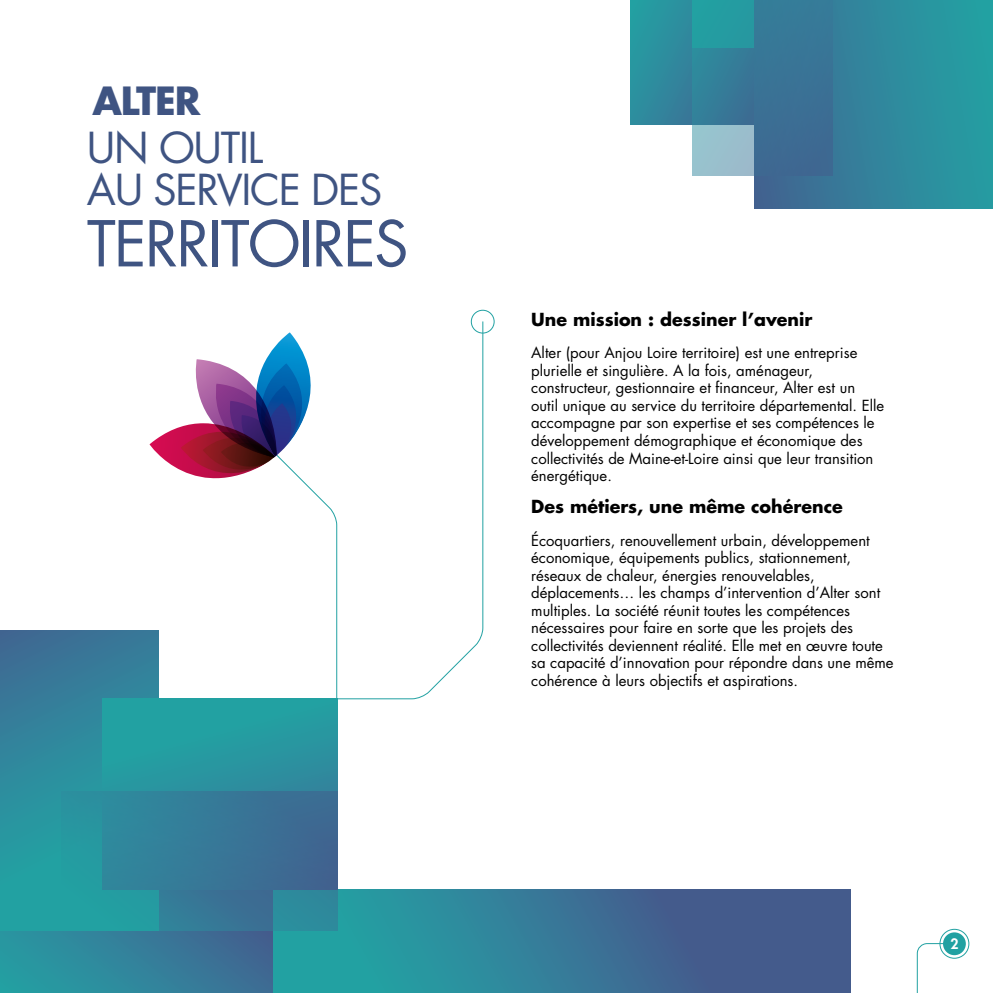
<style>
.page{position:relative;width:993px;height:993px;background:#fff}
.page>*{position:absolute;margin:0;border:0;box-sizing:border-box;transform-origin:0 0}
.t1{font:61.43px "Futura Std";letter-spacing:-.03em;color:#3f5482}
.t2{font:41.48px/41.5px "Futura Std";letter-spacing:-.03em;color:#3f5482}
.t3{font:700 37.8px "Futura Std";letter-spacing:-.03em;color:#3f5482}
.t4{font:700 17.5px "Futura Std";color:#000}
.t5{font:14.88px/17.5px "Futura Std";color:#000}
.t6{font:800 14px "Futura Std";color:#fff}
</style>
<div class="page">
<div style="left:939px;top:928px;width:29px;height:30px;border:1px solid #21a1a2;border-radius:50%"></div>
<svg style="left:916px;top:942px;width:39px;height:50px"></svg>
<div style="left:942px;top:932px;width:23px;height:22px;background:#21a1a2;border-radius:50%"></div>
<div style="left:0;top:868px;width:273px;height:124px;background:linear-gradient(to right,#259ea3,#416592)"></div>
<div style="left:630px;top:0;width:124px;height:124px;background:linear-gradient(to bottom,#2798a1,#33829b)"></div>
<div style="left:273px;top:889px;width:577px;height:103px;background:linear-gradient(to right,#20a8a6,#4c4c88)"></div>
<div style="left:0;top:630px;width:159px;height:300px;background:linear-gradient(to bottom,#3b7297,#1ea9a4)"></div>
<div style="left:102px;top:698px;width:235px;height:191px;background:linear-gradient(to right,#22a1a2,#2a939f)"></div>
<div style="left:754px;top:0;width:238px;height:208px;background:linear-gradient(to right,#426291,#23a2a4)"></div>
<svg style="left:61px;top:790px;width:276px;height:140px;background:#327f99"></svg>
<svg style="left:692px;top:0;width:140px;height:175px;background:#42829e"></svg>
<svg style="left:337px;top:321px;width:146px;height:378px"></svg>
<div style="left:470px;top:310px;width:24px;height:23px;border:1px solid #21a1a2;border-radius:50%"></div>
<svg style="left:149px;top:332px;width:188px;height:371px"></svg>
<h3 class="t3" style="left:92px;top:76px;width:110px">ALTER</h3>
<h2 class="t2" style="left:87px;top:128px;width:297px">UN OUTIL<br>AU SERVICE DES</h2>
<h1 class="t1" style="left:87px;top:204px;width:323px">TERRITOIRES</h1>
<p class="t4" style="left:531px;top:308px;width:282px">Une mission : dessiner l’avenir</p>
<p class="t5" style="left:531px;top:344px;width:354px">Alter (pour Anjou Loire territoire) est une entreprise plurielle et singulière. A la fois, aménageur, constructeur, gestionnaire et financeur, Alter est un outil unique au service du territoire départemental. Elle accompagne par son expertise et ses compétences le développement démographique et économique des collectivités de Maine-et-Loire ainsi que leur transition énergétique.</p>
<p class="t4" style="left:531px;top:495px;width:313px">Des métiers, une même cohérence</p>
<p class="t5" style="left:531px;top:531px;width:364px">Écoquartiers, renouvellement urbain, développement économique, équipements publics, stationnement, réseaux de chaleur, énergies renouvelables, déplacements… les champs d’intervention d’Alter sont multiples. La société réunit toutes les compétences nécessaires pour faire en sorte que les projets des collectivités deviennent réalité. Elle met en œuvre toute sa capacité d’innovation pour répondre dans une même cohérence à leurs objectifs et aspirations.</p>
<p class="t6" style="left:950px;top:934px;width:10px">2</p>
</div>
